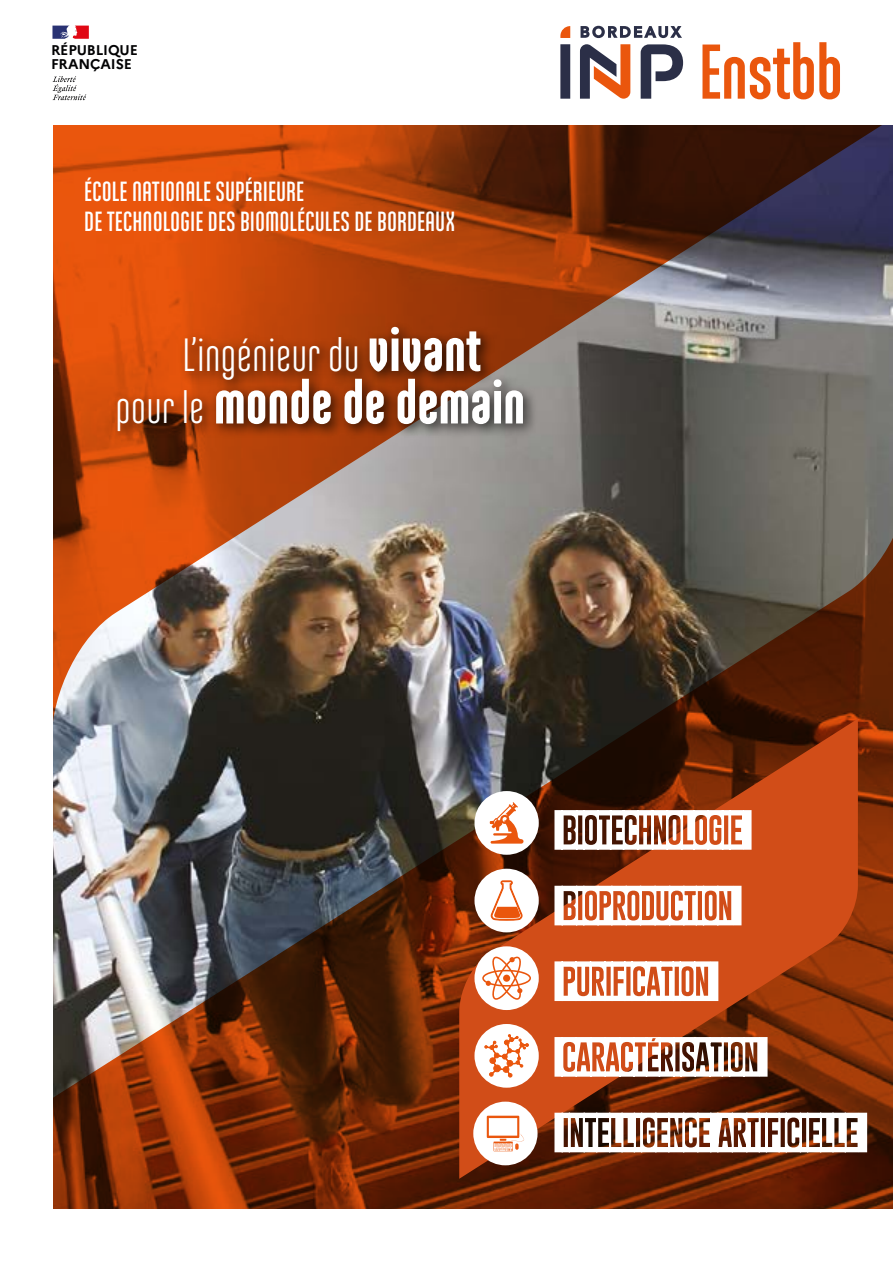
<style>
.page{position:relative;width:893px;height:1263px;background:#fff}
.page>*{position:absolute;margin:0;border:0;box-sizing:border-box;transform-origin:0 0}
.t1{font:900 61.2px "Ando";color:#fff}
.t2{font:46.5px "Ando";color:#fff}
.t3{font:700 27.75px/30px "Ando";color:#fff}
.t4{font:700 14.1px/14.2px "Marianne";letter-spacing:-.01em;color:#020203}
.s1{font-weight:900;font-size:61.2px}
.s2{font-weight:400;font-size:45px}
</style>
<div class="page">
<img style="left:53px;top:125px;width:840px;height:1084px">
<svg style="left:459px;top:719px;width:399px;height:460px;background:#8c3612"></svg>
<svg style="left:554px;top:1113px;width:313px;height:39px"></svg>
<svg style="left:554px;top:1037px;width:213px;height:40px"></svg>
<svg style="left:554px;top:961px;width:164px;height:40px"></svg>
<svg style="left:554px;top:886px;width:187px;height:39px"></svg>
<svg style="left:554px;top:810px;width:198px;height:40px"></svg>
<div style="left:474px;top:791px;width:65px;height:64px;background:#fff;border-radius:50%"></div>
<div style="left:111px;top:321px;width:426px;height:125px;background:#000;opacity:.75"></div>
<div style="left:474px;top:946px;width:65px;height:64px;background:#fff;border-radius:50%"></div>
<div style="left:474px;top:1024px;width:65px;height:64px;background:#fff;border-radius:50%"></div>
<div style="left:473px;top:1101px;width:65px;height:64px;background:#fff;border-radius:50%"></div>
<div style="left:474px;top:869px;width:65px;height:63px;background:#fff;border-radius:50%"></div>
<svg style="left:490px;top:802px;width:33px;height:42px"></svg>
<svg style="left:491px;top:881px;width:31px;height:39px"></svg>
<svg style="left:482px;top:957px;width:49px;height:43px"></svg>
<div style="left:503px;top:975px;width:7px;height:7px;background:#ea560d;border-radius:50%"></div>
<svg style="left:484px;top:1034px;width:45px;height:43px"></svg>
<svg style="left:487px;top:1116px;width:37px;height:35px"></svg>
<svg style="left:702px;top:42px;width:138px;height:57px"></svg>
<svg style="left:581px;top:26px;width:101px;height:12px"></svg>
<svg style="left:641px;top:44px;width:42px;height:55px"></svg>
<div style="left:560px;top:44px;width:10px;height:55px;background:#2b2f47"></div>
<svg style="left:560px;top:26px;width:10px;height:12px"></svg>
<svg style="left:580px;top:44px;width:50px;height:55px"></svg>
<svg style="left:52px;top:26px;width:37px;height:13px"></svg>
<svg style="left:52px;top:76px;width:34px;height:24px"></svg>
<p class="t4" style="left:51px;top:42px;width:88px">RÉPUBLIQUE<br>FRANÇAISE</p>
<p class="t3" style="left:84px;top:177px;width:372px">ÉCOLE NATIONALE SUPÉRIEURE<br>DE TECHNOLOGIE DES BIOMOLÉCULES DE BORDEAUX</p>
<h2 class="t2" style="left:182px;top:331px;width:300px">L’ingénieur du <span class="s1">vivant</span></h2>
<h1 class="t1" style="left:116px;top:370px;width:411px"><span class="s2">pour le</span> monde de demain</h1>
</div>
